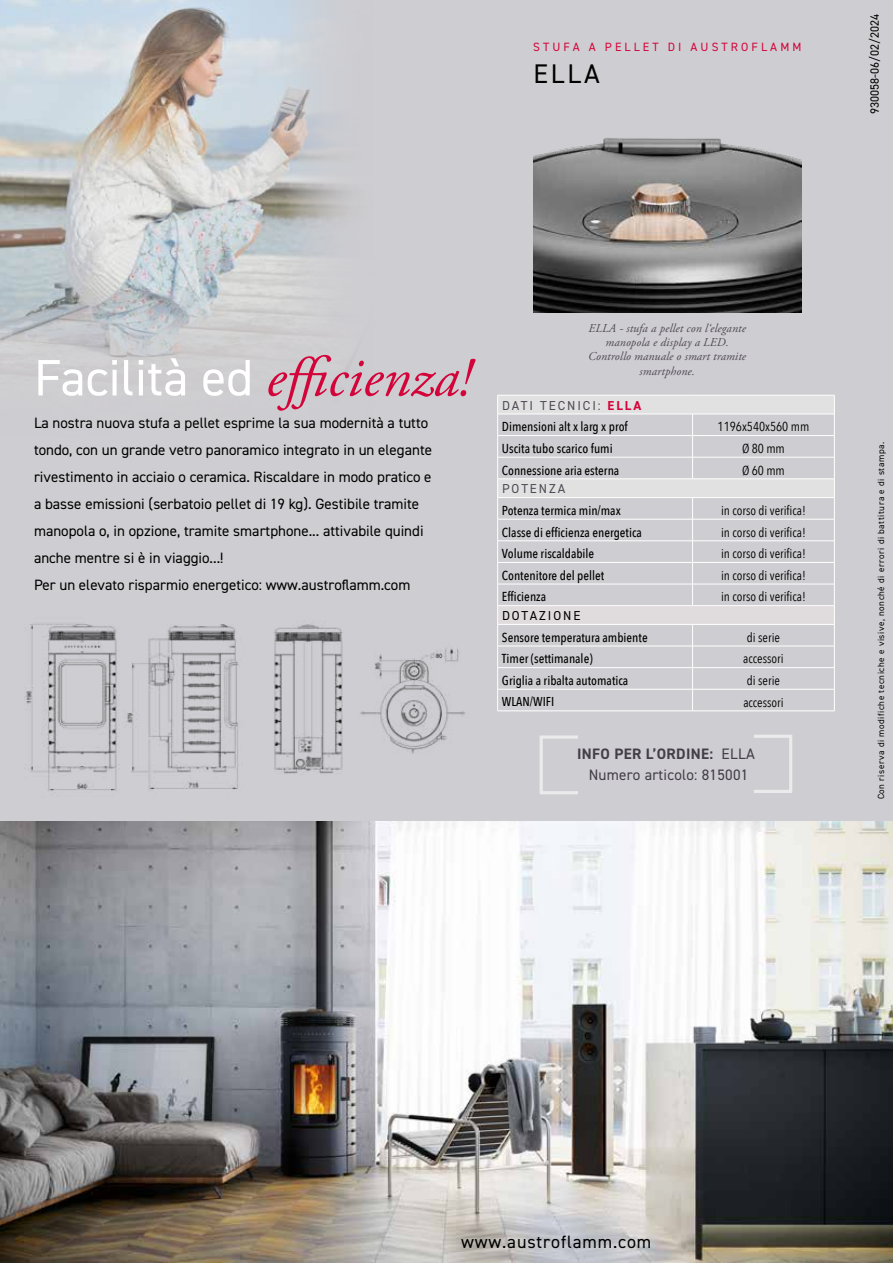
<style>
.page{position:relative;width:893px;height:1263px;background:#cecdd1}
.page>*{position:absolute;margin:0;border:0;box-sizing:border-box;transform-origin:0 0}
.t1{font:italic 56.7px "Adobe Garamond Pro";color:#d3043a}
.t2{font:27px "DIN2014";color:#000}
.t3{font:18px "DIN2014";letter-spacing:.05em;color:#000}
.t4{font:15.15px/20.4px "DIN2014";letter-spacing:.015em;color:#433e47;text-align:center}
.t5{font:15px/27px "DIN2014";color:#000}
.t6{font:500 12.9px "Avenir Next Condensed";color:#000}
.t7{font:12.9px "Avenir Next Condensed";color:#000}
.t8{font:12.9px "DIN2014";letter-spacing:.15em;color:#4f4a53}
.t9{font:12.9px "DIN2014";letter-spacing:.15em;color:#000}
.t10{font:italic 12px/14.4px "Adobe Garamond Pro";letter-spacing:.01em;color:#4f4a53;text-align:center}
.t11{font:12px "DIN2014";letter-spacing:.26em;color:#d3043a}
.t12{font:12px "DIN2014";color:#000}
.t13{font:9px "DIN2014";letter-spacing:.06em;color:#000}
.s1{font-family:"DIN2014";font-style:normal;font-size:51.3px;color:#fff}
.s2{font-weight:700;color:#d3043a}
.s3{font-weight:700}
</style>
<div class="page">
<img style="left:0;top:821px;width:893px;height:442px">
<svg style="left:540px;top:735px;width:38px;height:59px"></svg>
<svg style="left:754px;top:735px;width:38px;height:58px"></svg>
<svg style="left:497px;top:395px;width:338px;height:316px"></svg>
<hr style="left:497px;top:711px;width:196px;height:1px;background:#fff">
<hr style="left:693px;top:711px;width:141px;height:1px;background:#fff">
<img style="left:533px;top:138px;width:268px;height:175px">
<img style="left:0;top:0;width:349px;height:373px">
<img style="left:24px;top:624px;width:83px;height:167px">
<img style="left:399px;top:634px;width:108px;height:120px">
<img style="left:107px;top:624px;width:132px;height:167px">
<img style="left:273px;top:624px;width:126px;height:150px">
<p class="t11" style="left:533px;top:39px;width:270px">STUFA A PELLET DI AUSTROFLAMM</p>
<h2 class="t2" style="left:533px;top:57px;width:68px">ELLA</h2>
<p class="t12" style="left:867px;top:114px;width:101px;rotate:-90deg">930058-06/02/2024</p>
<h1 class="t1" style="left:34px;top:343px;width:438px"><span class="s1">Facilità ed</span> efficienza!</h1>
<p class="t5" style="left:34px;top:409px;width:400px">La nostra nuova stufa a pellet esprime la sua modernità a tutto tondo, con un grande vetro panoramico integrato in un elegante rivestimento in acciaio o ceramica. Riscaldare in modo pratico e a basse emissioni (serbatoio pellet di 19 kg). Gestibile tramite manopola o, in opzione, tramite smartphone... attivabile quindi anche mentre si è in viaggio...!<br>Per un elevato risparmio energetico: www.austroflamm.com</p>
<p class="t10" style="left:588px;top:321px;width:159px">ELLA - stufa a pellet con l‘elegante manopola e display a LED.<br>Controllo manuale o smart tramite smartphone.</p>
<p class="t8" style="left:502px;top:397px;width:141px">DATI TECNICI: <span class="s2">ELLA</span></p>
<p class="t6" style="left:502px;top:419px;width:127px">Dimensioni alt x larg x prof</p>
<p class="t7" style="left:718px;top:416px;width:93px">1196x540x560 mm</p>
<p class="t6" style="left:502px;top:441px;width:112px">Uscita tubo scarico fumi</p>
<p class="t7" style="left:742px;top:437px;width:44px">Ø 80 mm</p>
<p class="t6" style="left:502px;top:462px;width:119px">Connessione aria esterna</p>
<p class="t7" style="left:742px;top:459px;width:44px">Ø 60 mm</p>
<p class="t8" style="left:502px;top:481px;width:65px">POTENZA</p>
<p class="t6" style="left:502px;top:503px;width:120px">Potenza termica min/max</p>
<p class="t7" style="left:721px;top:499px;width:86px">in corso di verifica!</p>
<p class="t6" style="left:502px;top:524px;width:141px">Classe di efficienza energetica</p>
<p class="t7" style="left:721px;top:521px;width:86px">in corso di verifica!</p>
<p class="t6" style="left:502px;top:546px;width:94px">Volume riscaldabile</p>
<p class="t7" style="left:721px;top:543px;width:86px">in corso di verifica!</p>
<p class="t6" style="left:502px;top:567px;width:104px">Contenitore del pellet</p>
<p class="t7" style="left:721px;top:564px;width:86px">in corso di verifica!</p>
<p class="t6" style="left:502px;top:589px;width:46px">Efficienza</p>
<p class="t7" style="left:721px;top:586px;width:86px">in corso di verifica!</p>
<p class="t9" style="left:502px;top:608px;width:80px">DOTAZIONE</p>
<p class="t6" style="left:502px;top:629px;width:147px">Sensore temperatura ambiente</p>
<p class="t7" style="left:747px;top:626px;width:35px">di serie</p>
<p class="t6" style="left:502px;top:651px;width:92px">Timer (settimanale)</p>
<p class="t7" style="left:743px;top:648px;width:42px">accessori</p>
<p class="t6" style="left:502px;top:673px;width:128px">Griglia a ribalta automatica</p>
<p class="t7" style="left:747px;top:669px;width:35px">di serie</p>
<p class="t6" style="left:502px;top:694px;width:54px">WLAN/WIFI</p>
<p class="t7" style="left:743px;top:691px;width:42px">accessori</p>
<p class="t4" style="left:577px;top:744px;width:179px"><span class="s3">INFO PER L’ORDINE:</span> ELLA<br>Numero articolo: 815001</p>
<p class="t13" style="left:875px;top:799px;width:359px;rotate:-90deg">Con riserva di modifiche tecniche e visive, nonché di errori di battitura e di stampa.</p>
<p class="t3" style="left:461px;top:1230px;width:192px">www.austroflamm.com</p>
</div>
